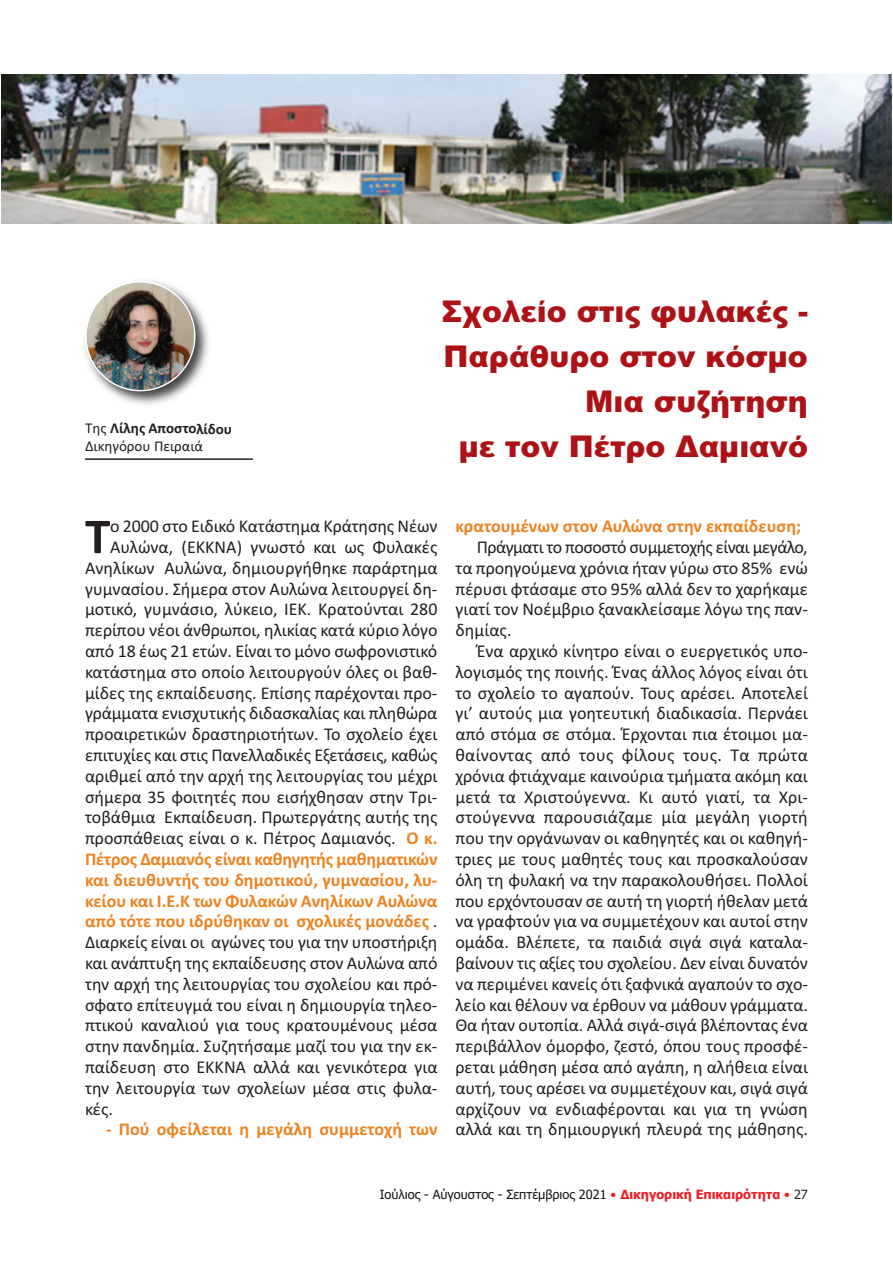
<style>
.page{position:relative;width:893px;height:1263px;background:#fff}
.page>*{position:absolute;margin:0;border:0;box-sizing:border-box;transform-origin:0 0}
.t1{font:700 50.85px "Calibri";color:#231f20}
.t2{font:900 30px "Arial";color:#ad1217}
.t3{font:18px/20.9px "Calibri";color:#231f20;text-align:justify}
.t4{font:700 18px "Calibri";color:#ed8321}
.t5{font:700 15px "Calibri";color:#231f20}
.t6{font:15px "Calibri";letter-spacing:-.005em;color:#231f20}
.t7{font:12.75px "Tahoma";color:#181413}
.s1{font-weight:400}
.s2{font-weight:700;color:#ed8321}
.s3{font-weight:400;color:#231f20}
.s4{color:#ee1d23}
.s5{font-weight:700;color:#ee1d23}
.s6{color:#231f20}
</style>
<div class="page">
<img style="left:1px;top:74px;width:891px;height:149px">
<hr style="left:85px;top:458px;width:168px;height:2px;background:#231f20">
<img style="left:84px;top:306px;width:125px;height:99px">
<img style="left:85px;top:281px;width:111px;height:110px">
<p class="t5" style="left:85px;top:419px;width:148px"><span class="s1">Της</span> Λίλης Αποστολίδου</p>
<p class="t6" style="left:85px;top:441px;width:120px">Δικηγόρου Πειραιά</p>
<p class="t2" style="left:441px;top:294px;width:369px">Σχολείο στις φυλακές -</p>
<p class="t2" style="left:444px;top:339px;width:366px">Παράθυρο στον κόσμο</p>
<p class="t2" style="left:585px;top:384px;width:224px">Μια συζήτηση</p>
<p class="t2" style="left:459px;top:429px;width:351px">με τον Πέτρο Δαμιανό</p>
<p class="t1" style="left:85px;top:506px;width:27px">Τ</p>
<p class="t3" style="left:110px;top:517px;width:329px">ο 2000 στο Ειδικό Κατάστημα Κράτησης Νέων</p>
<p class="t3" style="left:110px;top:538px;width:329px">Αυλώνα, (ΕΚΚΝΑ) γνωστό και ως Φυλακές</p>
<p class="t3" style="left:85px;top:559px;width:354px">Ανηλίκων Αυλώνα, δημιουργήθηκε παράρτημα</p>
<p class="t3" style="left:85px;top:580px;width:354px">γυμνασίου. Σήμερα στον Αυλώνα λειτουργεί δη-</p>
<p class="t3" style="left:85px;top:600px;width:354px">μοτικό, γυμνάσιο, λύκειο, ΙΕΚ. Κρατούνται 280</p>
<p class="t3" style="left:85px;top:621px;width:354px">περίπου νέοι άνθρωποι, ηλικίας κατά κύριο λόγο</p>
<p class="t3" style="left:85px;top:642px;width:354px">από 18 έως 21 ετών. Είναι το μόνο σωφρονιστικό</p>
<p class="t3" style="left:85px;top:663px;width:354px">κατάστημα στο οποίο λειτουργούν όλες οι βαθ-</p>
<p class="t3" style="left:85px;top:684px;width:354px">μίδες της εκπαίδευσης. Επίσης παρέχονται προ-</p>
<p class="t3" style="left:85px;top:704px;width:354px">γράμματα ενισχυτικής διδασκαλίας και πληθώρα</p>
<p class="t3" style="left:85px;top:725px;width:354px">προαιρετικών δραστηριοτήτων. Το σχολείο έχει</p>
<p class="t3" style="left:85px;top:746px;width:354px">επιτυχίες και στις Πανελλαδικές Εξετάσεις, καθώς</p>
<p class="t3" style="left:85px;top:767px;width:354px">αριθμεί από την αρχή της λειτουργίας του μέχρι</p>
<p class="t3" style="left:85px;top:788px;width:354px">σήμερα 35 φοιτητές που εισήχθησαν στην Τρι-</p>
<p class="t3" style="left:85px;top:808px;width:354px">τοβάθμια Εκπαίδευση. Πρωτεργάτης αυτής της</p>
<p class="t3" style="left:85px;top:829px;width:354px">προσπάθειας είναι ο κ. Πέτρος Δαμιανός. <span class="s2">Ο κ.</span></p>
<p class="t4" style="left:85px;top:848px;width:354px">Πέτρος Δαμιανός είναι καθηγητής μαθηματικών</p>
<p class="t4" style="left:85px;top:869px;width:354px">και διευθυντής του δημοτικού, γυμνασίου, λυ-</p>
<p class="t4" style="left:85px;top:890px;width:354px">κείου και Ι.Ε.Κ των Φυλακών Ανηλίκων Αυλώνα</p>
<p class="t4" style="left:85px;top:911px;width:354px">από τότε που ιδρύθηκαν οι σχολικές μονάδες <span class="s3">.</span></p>
<p class="t3" style="left:85px;top:933px;width:354px">Διαρκείς είναι οι αγώνες του για την υποστήριξη</p>
<p class="t3" style="left:85px;top:954px;width:354px">και ανάπτυξη της εκπαίδευσης στον Αυλώνα από</p>
<p class="t3" style="left:85px;top:975px;width:354px">την αρχή της λειτουργίας του σχολείου και πρό-</p>
<p class="t3" style="left:85px;top:995px;width:354px">σφατο επίτευγμά του είναι η δημιουργία τηλεο-</p>
<p class="t3" style="left:85px;top:1016px;width:354px">πτικού καναλιού για τους κρατουμένους μέσα</p>
<p class="t3" style="left:85px;top:1037px;width:354px">στην πανδημία. Συζητήσαμε μαζί του για την εκ-</p>
<p class="t3" style="left:85px;top:1058px;width:354px">παίδευση στο ΕΚΚΝΑ αλλά και γενικότερα για</p>
<p class="t3" style="left:85px;top:1079px;width:354px">την λειτουργία των σχολείων μέσα στις φυλα-</p>
<p class="t3" style="left:85px;top:1099px;width:30px">κές.</p>
<p class="t4" style="left:106px;top:1118px;width:333px">- Πού οφείλεται η μεγάλη συμμετοχή των</p>
<p class="t4" style="left:455px;top:516px;width:347px">κρατουμένων στον Αυλώνα στην εκπαίδευση;</p>
<p class="t3" style="left:455px;top:538px;width:354px;text-indent:21px">Πράγματι το ποσοστό συμμετοχής είναι μεγάλο, τα προηγούμενα χρόνια ήταν γύρω στο 85% ενώ πέρυσι φτάσαμε στο 95% αλλά δεν το χαρήκαμε γιατί τον Νοέμβριο ξανακλείσαμε λόγω της παν&shy;δημίας.</p>
<p class="t3" style="left:455px;top:642px;width:354px;text-indent:21px">Ένα αρχικό κίνητρο είναι ο ευεργετικός υπο&shy;λογισμός της ποινής. Ένας άλλος λόγος είναι ότι το σχολείο το αγαπούν. Τους αρέσει. Αποτελεί γι’ αυτούς μια γοητευτική διαδικασία. Περνάει από στόμα σε στόμα. Έρχονται πια έτοιμοι μα&shy;θαίνοντας από τους φίλους τους. Τα πρώτα χρόνια φτιάχναμε καινούρια τμήματα ακόμη και μετά τα Χριστούγεννα. Κι αυτό γιατί, τα Χρι&shy;στούγεννα παρουσιάζαμε μία μεγάλη γιορτή που την οργάνωναν οι καθηγητές και οι καθηγή&shy;τριες με τους μαθητές τους και προσκαλούσαν όλη τη φυλακή να την παρακολουθήσει. Πολλοί που ερχόντουσαν σε αυτή τη γιορτή ήθελαν μετά να γραφτούν για να συμμετέχουν και αυτοί στην ομάδα. Βλέπετε, τα παιδιά σιγά σιγά καταλα&shy;βαίνουν τις αξίες του σχολείου. Δεν είναι δυνατόν να περιμένει κανείς ότι ξαφνικά αγαπούν το σχο&shy;λείο και θέλουν να έρθουν να μάθουν γράμματα.<br>Θα ήταν ουτοπία. Αλλά σιγά-σιγά βλέποντας ένα περιβάλλον όμορφο, ζεστό, όπου τους προσφέ&shy;ρεται μάθηση μέσα από αγάπη, η αλήθεια είναι αυτή, τους αρέσει να συμμετέχουν και, σιγά σιγά αρχίζουν να ενδιαφέρονται και για τη γνώση αλλά και τη δημιουργική πλευρά της μάθησης.</p>
<p class="t7" style="left:380px;top:1187px;width:430px">Ιούλιος - Αύγουστος - Σεπτέμβριος 2021 <span class="s4">•</span> <span class="s5">Δικηγορική Επικαιρότητα</span> <span class="s4">•</span> <span class="s6">27</span></p>
</div>
